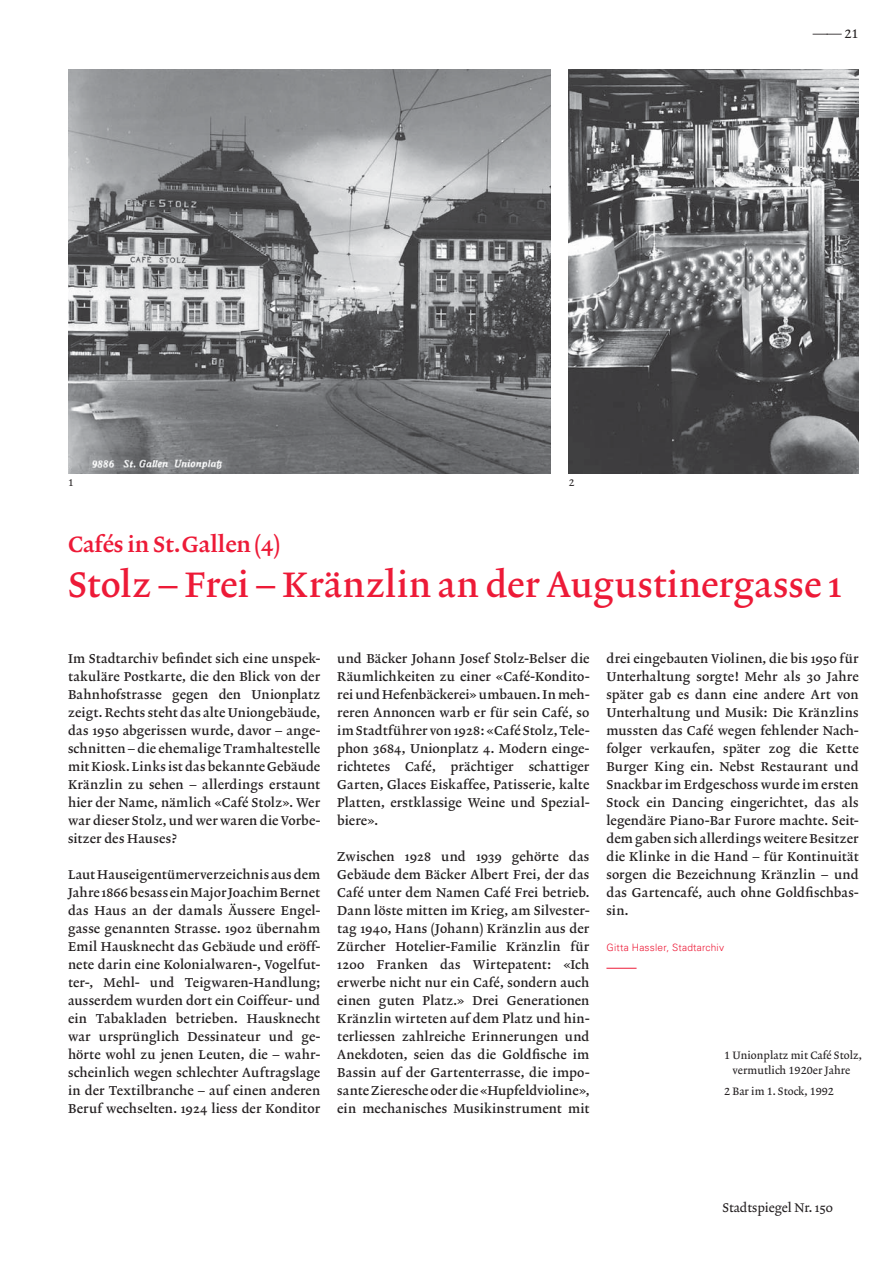
<style>
.page{position:relative;width:893px;height:1263px;background:#fff}
.page>*{position:absolute;margin:0;border:0;box-sizing:border-box;transform-origin:0 0}
.t1{font:36px "Lexicon No 2 Roman B Txt";letter-spacing:.005em;color:#ed1a37}
.t2{font:22.5px "Lexicon No 2 Roman C Txt";color:#ed1a37}
.t3{font:13.5px "Lexicon No 2 Roman A Tab";color:#231f20}
.t4{font:13.05px/18px "Lexicon No 2 Roman B Txt";letter-spacing:.01em;color:#231f20;text-align:justify}
.t5{font:12.75px "Lexicon No 2 Roman A Txt";color:#231f20}
.t6{font:10.8px/15px "Lexicon No 2 Roman A Tab";letter-spacing:.005em;color:#231f20;text-align:center}
.t7{font:300 10.05px "Univers LT Std";letter-spacing:.02em;color:#ed1a37}
.t8{font:10.05px "Lexicon No 2 Roman A Tab";color:#231f20}
.s1{font-size:12.75px}
</style>
<div class="page">
<img style="left:68px;top:69px;width:482px;height:405px">
<img style="left:569px;top:69px;width:290px;height:405px">
<hr style="left:606px;top:968px;width:30px;height:1px;background:#ed1a37">
<p class="t8" style="left:68px;top:477px;width:7px">1</p>
<p class="t8" style="left:569px;top:477px;width:7px">2</p>
<p class="t3" style="left:813px;top:25px;width:47px">__ <span class="s1">21</span></p>
<h2 class="t2" style="left:68px;top:531px;width:213px">Cafés in St.Gallen (4)</h2>
<h1 class="t1" style="left:68px;top:568px;width:775px">Stolz – Frei – Kränzlin an der Augustinergasse 1</h1>
<p class="t4" style="left:68px;top:651px;width:254px">Im Stadtarchiv befindet sich eine unspek&shy;takuläre Postkarte, die den Blick von der Bahnhofstrasse gegen den Unionplatz zeigt. Rechts steht das alte Uniongebäude, das 1950 abgerissen wurde, davor – ange&shy;schnitten – die ehemalige Tramhaltestelle mit Kiosk. Links ist das bekannte Gebäude Kränzlin zu sehen – allerdings erstaunt hier der Name, nämlich «Café Stolz». Wer war dieser Stolz, und wer waren die Vorbe&shy;sitzer des Hauses?</p>
<p class="t4" style="left:68px;top:867px;width:254px">Laut Hauseigentümerverzeichnis aus dem Jahre 1866 besass ein Major Joachim Bernet das Haus an der damals Äussere Engel&shy;gasse genannten Strasse. 1902 übernahm Emil Hausknecht das Gebäude und eröff&shy;nete darin eine Kolonialwaren-, Vogelfut&shy;ter-, Mehl- und Teigwaren-Handlung; ausserdem wurden dort ein Coiffeur- und ein Tabakladen betrieben. Hausknecht war ursprünglich Dessinateur und ge&shy;hörte wohl zu jenen Leuten, die – wahr&shy;scheinlich wegen schlechter Auftragslage in der Textilbranche – auf einen anderen Beruf wechselten. 1924 liess der Konditor</p>
<p class="t4" style="left:337px;top:651px;width:254px">und Bäcker Johann Josef Stolz-Belser die Räumlichkeiten zu einer «Café-Kondito&shy;rei und Hefenbäckerei» umbauen. In meh&shy;reren Annoncen warb er für sein Café, so im Stadtführer von 1928: «Café Stolz, Tele&shy;phon 3684, Unionplatz 4. Modern einge&shy;richtetes Café, prächtiger schattiger Garten, Glaces Eiskaffee, Patisserie, kalte Platten, erstklassige Weine und Spezial&shy;biere».</p>
<p class="t4" style="left:337px;top:849px;width:254px">Zwischen 1928 und 1939 gehörte das Gebäude dem Bäcker Albert Frei, der das Café unter dem Namen Café Frei betrieb.<br>Dann löste mitten im Krieg, am Silvester&shy;tag 1940, Hans (Johann) Kränzlin aus der Zürcher Hotelier-Familie Kränzlin für 1200 Franken das Wirtepatent: «Ich erwerbe nicht nur ein Café, sondern auch einen guten Platz.» Drei Generationen Kränzlin wirteten auf dem Platz und hin&shy;terliessen zahlreiche Erinnerungen und Anekdoten, seien das die Goldfische im Bassin auf der Gartenterrasse, die impo&shy;sante Zieresche oder die «Hupfeldvioline», ein mechanisches Musikinstrument mit</p>
<p class="t4" style="left:606px;top:651px;width:254px">drei eingebauten Violinen, die bis 1950 für Unterhaltung sorgte! Mehr als 30 Jahre später gab es dann eine andere Art von Unterhaltung und Musik: Die Kränzlins mussten das Café wegen fehlender Nach&shy;folger verkaufen, später zog die Kette Burger King ein. Nebst Restaurant und Snackbar im Erdgeschoss wurde im ersten Stock ein Dancing eingerichtet, das als legendäre Piano-Bar Furore machte. Seit&shy;dem gaben sich allerdings weitere Besitzer die Klinke in die Hand – für Kontinuität sorgen die Bezeichnung Kränzlin – und das Gartencafé, auch ohne Goldfischbas&shy;sin.</p>
<p class="t7" style="left:606px;top:942px;width:119px">Gitta Hassler, Stadtarchiv</p>
<p class="t6" style="left:724px;top:1048px;width:139px">1 Unionplatz mit Café Stolz, vermutlich 1920er Jahre</p>
<p class="t6" style="left:724px;top:1084px;width:111px">2 Bar im 1. Stock, 1992</p>
<p class="t5" style="left:722px;top:1202px;width:112px">Stadtspiegel Nr. 150</p>
</div>
